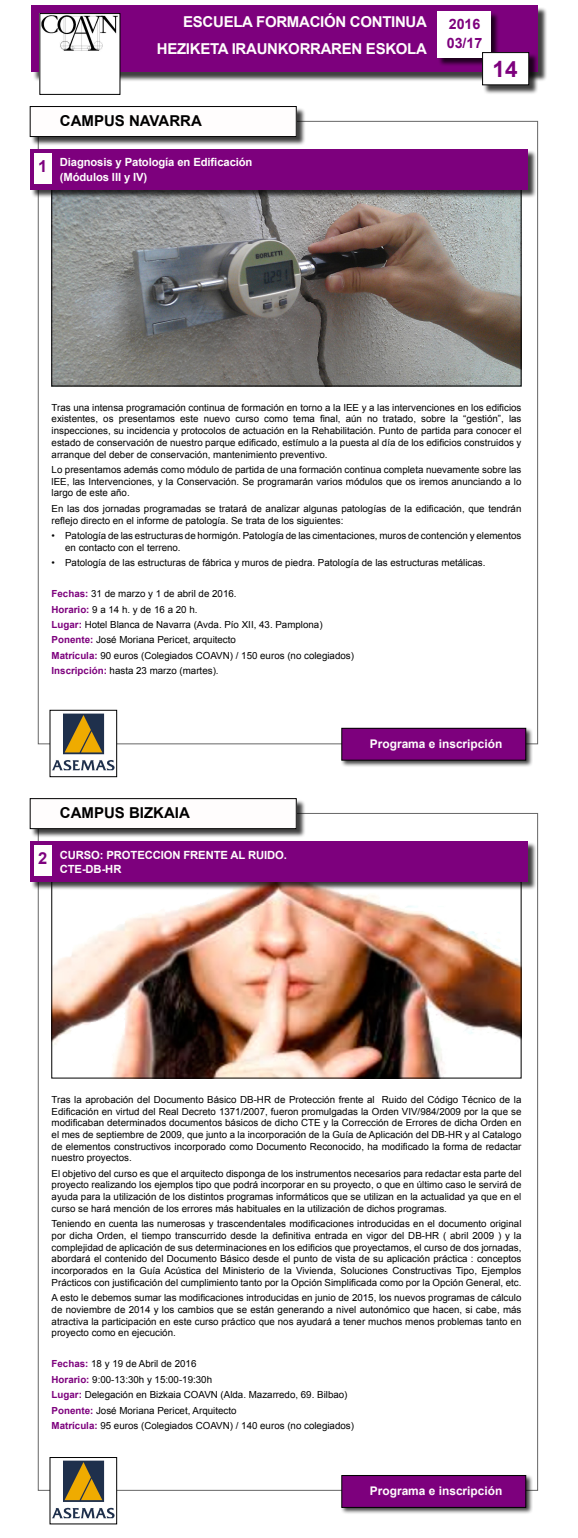
<style>
.page{position:relative;width:578px;height:1538px;background:#fff}
.page>*{position:absolute;margin:0;border:0;box-sizing:border-box;transform-origin:0 0}
.t1{font:700 22.5px "Arial";color:#7d007d}
.t2{font:700 16.5px "Arial";color:#7d007d}
.t3{font:700 15px "Arial";letter-spacing:-.02em;color:#fffdfd}
.t4{font:700 15px "Arial";color:#000}
.t5{font:700 14.25px "Arial";color:#7d007d}
.t6{font:700 11.93px "Arial";color:#fffdfd}
.t7{font:700 11.25px "Arial";letter-spacing:-.01em;color:#fffdfd}
.t8{font:9.75px/11.7px "Arial";color:#000;text-align:justify}
.s1{font-weight:700;color:#7d007d}
</style>
<div class="page">
<div style="left:33px;top:6px;width:514px;height:75px;background:#000;opacity:.75"></div>
<div style="left:32px;top:5px;width:506px;height:67px;background:#7d007d"></div>
<div style="left:438px;top:12px;width:62px;height:55px;background:#000;opacity:.75"></div>
<div style="left:437px;top:11px;width:53px;height:46px;background:#fff"></div>
<div style="left:483px;top:53px;width:55px;height:42px;background:#000;opacity:.75"></div>
<div style="left:482px;top:53px;width:46px;height:32px;background:#fff"></div>
<div style="left:482px;top:52px;width:47px;height:33px;border:1px solid #000"></div>
<img style="left:41px;top:15px;width:77px;height:66px">
<div style="left:39px;top:13px;width:81px;height:82px;border:1px solid #000"></div>
<div style="left:31px;top:107px;width:275px;height:39px;background:#000;opacity:.75"></div>
<div style="left:30px;top:107px;width:266px;height:30px;background:#fffdfd"></div>
<div style="left:30px;top:106px;width:266px;height:31px;border:1px solid #000"></div>
<div style="left:31px;top:799px;width:275px;height:39px;background:#000;opacity:.75"></div>
<div style="left:30px;top:798px;width:266px;height:30px;background:#fffdfd"></div>
<div style="left:30px;top:798px;width:266px;height:31px;border:1px solid #000"></div>
<img style="left:53px;top:198px;width:466px;height:186px">
<img style="left:53px;top:890px;width:466px;height:186px">
<div style="left:31px;top:150px;width:506px;height:48px;background:#000;opacity:.75"></div>
<div style="left:30px;top:149px;width:497px;height:40px;background:#7d007d"></div>
<div style="left:31px;top:842px;width:506px;height:48px;background:#000;opacity:.75"></div>
<div style="left:30px;top:841px;width:497px;height:40px;background:#7d007d"></div>
<div style="left:34px;top:153px;width:18px;height:31px;background:#fffdfd"></div>
<div style="left:34px;top:845px;width:18px;height:31px;background:#fffdfd"></div>
<div style="left:340px;top:727px;width:193px;height:40px;background:#000;opacity:.75"></div>
<div style="left:341px;top:728px;width:184px;height:32px;background:#7d007d"></div>
<div style="left:341px;top:728px;width:185px;height:32px;border:1px solid #000"></div>
<img style="left:52px;top:713px;width:63px;height:58px">
<div style="left:50px;top:710px;width:67px;height:67px;border:1px solid #000"></div>
<div style="left:340px;top:1474px;width:193px;height:40px;background:#000;opacity:.75"></div>
<div style="left:341px;top:1475px;width:184px;height:32px;background:#7d007d"></div>
<div style="left:341px;top:1475px;width:185px;height:32px;border:1px solid #000"></div>
<img style="left:52px;top:1460px;width:63px;height:59px">
<div style="left:50px;top:1457px;width:67px;height:67px;border:1px solid #000"></div>
<p class="t3" style="left:183px;top:12px;width:245px">ESCUELA FORMACIÓN CONTINUA</p>
<p class="t3" style="left:157px;top:39px;width:271px">HEZIKETA IRAUNKORRAREN ESKOLA</p>
<p class="t2" style="left:38px;top:155px;width:11px">1</p>
<p class="t4" style="left:60px;top:111px;width:143px">CAMPUS NAVARRA</p>
<p class="t7" style="left:60px;top:155px;width:194px">Diagnosis y Patología en Edificación</p>
<p class="t7" style="left:60px;top:169px;width:89px">(Módulos III y IV)</p>
<p class="t5" style="left:448px;top:14px;width:33px">2016</p>
<p class="t5" style="left:446px;top:33px;width:37px">03/17</p>
<p class="t1" style="left:492px;top:54px;width:27px">14</p>
<p class="t8" style="left:52px;top:401px;width:471px">Tras una intensa programación continua de formación en torno a la IEE y a las intervenciones en los edificios existentes, os presentamos este nuevo curso como tema final, aún no tratado, sobre la “gestión”, las inspecciones, su incidencia y protocolos de actuación en la Rehabilitación. Punto de partida para conocer el estado de conservación de nuestro parque edificado, estímulo a la puesta al día de los edificios construidos y arranque del deber de conservación, mantenimiento preventivo.</p>
<p class="t8" style="left:52px;top:464px;width:471px">Lo presentamos además como módulo de partida de una formación continua completa nuevamente sobre las lEE, las Intervenciones, y la Conservación. Se programarán varios módulos que os iremos anunciando a lo largo de este año.</p>
<p class="t8" style="left:52px;top:503px;width:471px">En las dos jornadas programadas se tratará de analizar algunas patologías de la edificación, que tendrán reflejo directo en el informe de patología. Se trata de los siguientes:</p>
<p class="t8" style="left:65px;top:530px;width:457px;text-indent:-14px">• Patología de las estructuras de hormigón. Patología de las cimentaciones, muros de contención y elementos en contacto con el terreno.</p>
<p class="t8" style="left:52px;top:557px;width:435px">• Patología de las estructuras de fábrica y muros de piedra. Patología de las estructuras metálicas.</p>
<p class="t8" style="left:52px;top:588px;width:186px"><span class="s1">Fechas:</span> 31 de marzo y 1 de abril de 2016.</p>
<p class="t8" style="left:52px;top:603px;width:147px"><span class="s1">Horario:</span> 9 a 14 h. y de 16 a 20 h.</p>
<p class="t8" style="left:52px;top:619px;width:272px"><span class="s1">Lugar:</span> Hotel Blanca de Navarra (Avda. Pío XII, 43. Pamplona)</p>
<p class="t8" style="left:52px;top:634px;width:186px"><span class="s1">Ponente:</span> José Moriana Pericet, arquitecto</p>
<p class="t8" style="left:52px;top:650px;width:304px"><span class="s1">Matrícula:</span> 90 euros (Colegiados COAVN) / 150 euros (no colegiados)</p>
<p class="t8" style="left:52px;top:665px;width:168px"><span class="s1">Inscripción:</span> hasta 23 marzo (martes).</p>
<p class="t2" style="left:38px;top:847px;width:11px">2</p>
<p class="t4" style="left:60px;top:803px;width:131px">CAMPUS BIZKAIA</p>
<p class="t7" style="left:60px;top:847px;width:228px">CURSO: PROTECCION FRENTE AL RUIDO.</p>
<p class="t7" style="left:60px;top:861px;width:63px">CTE-DB-HR</p>
<p class="t6" style="left:370px;top:735px;width:134px">Programa e inscripción</p>
<p class="t8" style="left:52px;top:1093px;width:471px">Tras la aprobación del Documento Básico DB-HR de Protección frente al Ruido del Código Técnico de la Edificación en virtud del Real Decreto 1371/2007, fueron promulgadas la Orden VIV/984/2009 por la que se modificaban determinados documentos básicos de dicho CTE y la Corrección de Errores de dicha Orden en el mes de septiembre de 2009, que junto a la incorporación de la Guía de Aplicación del DB-HR y al Catalogo de elementos constructivos incorporado como Documento Reconocido, ha modificado la forma de redactar nuestro proyectos.</p>
<p class="t8" style="left:52px;top:1167px;width:471px">El objetivo del curso es que el arquitecto disponga de los instrumentos necesarios para redactar esta parte del proyecto realizando los ejemplos tipo que podrá incorporar en su proyecto, o que en último caso le servirá de ayuda para la utilización de los distintos programas informáticos que se utilizan en la actualidad ya que en el curso se hará mención de los errores más habituales en la utilización de dichos programas.</p>
<p class="t8" style="left:52px;top:1218px;width:471px">Teniendo en cuenta las numerosas y trascendentales modificaciones introducidas en el documento original por dicha Orden, el tiempo transcurrido desde la definitiva entrada en vigor del DB-HR ( abril 2009 ) y la complejidad de aplicación de sus determinaciones en los edificios que proyectamos, el curso de dos jornadas, abordará el contenido del Documento Básico desde el punto de vista de su aplicación práctica : conceptos incorporados en la Guía Acústica del Ministerio de la Vivienda, Soluciones Constructivas Tipo, Ejemplos Prácticos con justificación del cumplimiento tanto por la Opción Simplificada como por la Opción General, etc.</p>
<p class="t8" style="left:52px;top:1292px;width:471px">A esto le debemos sumar las modificaciones introducidas en junio de 2015, los nuevos programas de cálculo de noviembre de 2014 y los cambios que se están generando a nivel autonómico que hacen, si cabe, más atractiva la participación en este curso práctico que nos ayudará a tener muchos menos problemas tanto en proyecto como en ejecución.</p>
<p class="t8" style="left:52px;top:1358px;width:146px"><span class="s1">Fechas:</span> 18 y 19 de Abril de 2016</p>
<p class="t8" style="left:52px;top:1373px;width:162px"><span class="s1">Horario:</span> 9:00-13:30h y 15:00-19:30h</p>
<p class="t8" style="left:52px;top:1389px;width:297px"><span class="s1">Lugar:</span> Delegación en Bizkaia COAVN (Alda. Mazarredo, 69. Bilbao)</p>
<p class="t8" style="left:52px;top:1404px;width:186px"><span class="s1">Ponente:</span> José Moriana Pericet, Arquitecto</p>
<p class="t8" style="left:52px;top:1420px;width:304px"><span class="s1">Matrícula:</span> 95 euros (Colegiados COAVN) / 140 euros (no colegiados)</p>
<p class="t6" style="left:370px;top:1482px;width:134px">Programa e inscripción</p>
</div>
